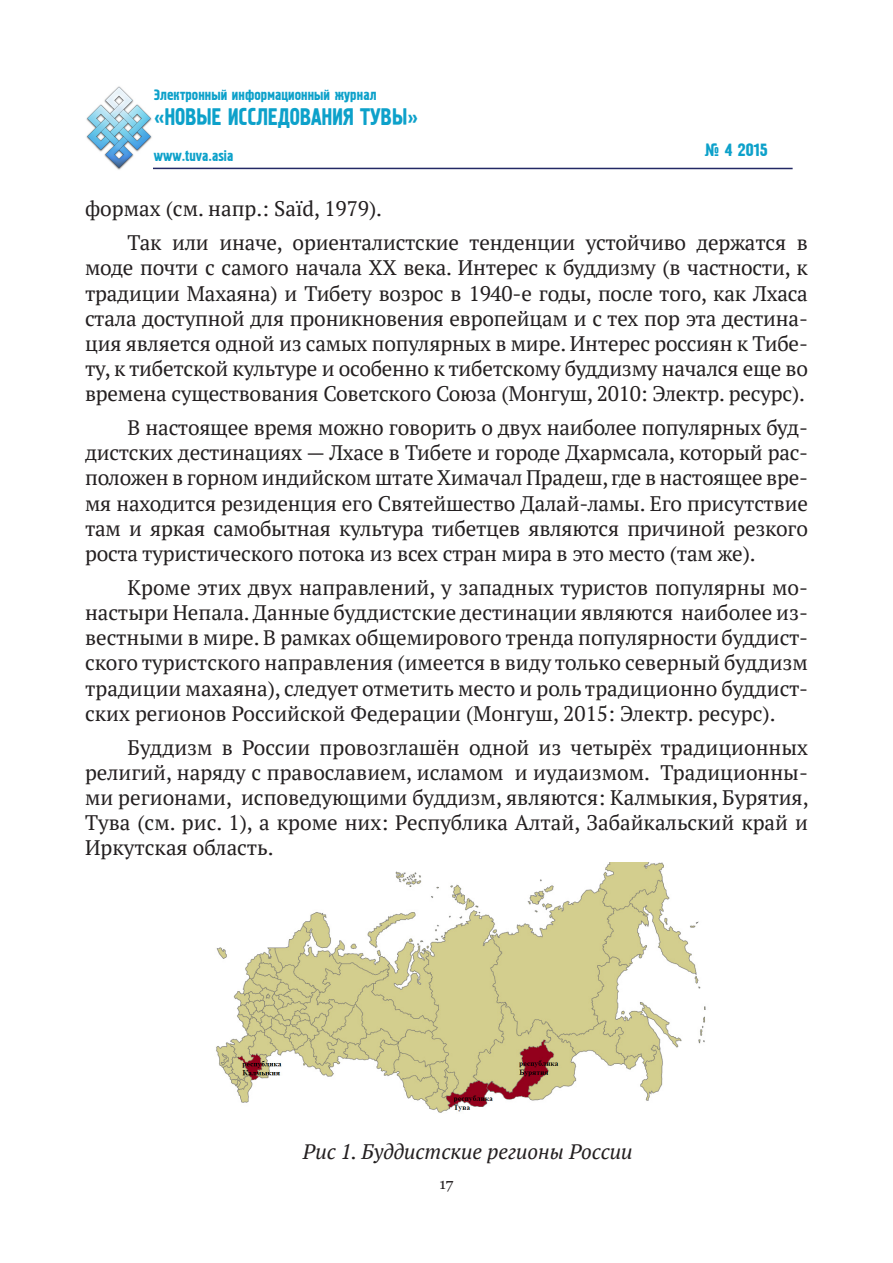
<style>
.page{position:relative;width:893px;height:1263px;background:#fff}
.page>*{position:absolute;margin:0;border:0;box-sizing:border-box;transform-origin:0 0}
.t1{font:24.3px "Pollock 1 CTT";color:#0da1ca;scale:.86 1}
.t2{font:21px/25.2px "PT Serif";letter-spacing:-.01em;color:#231f20;text-align:justify}
.t3{font:italic 21px "PT Serif";color:#231f20}
.t4{font:18px "Pollock 1 CTT";color:#0da1ca}
.t5{font:15px "Pollock 1 CTT";color:#0da1ca}
.t6{font:15px "Georgia";color:#231f20}
.s1{font-size:21px}
</style>
<div class="page">
<svg style="left:153px;top:167px;width:268px;height:3px"></svg>
<hr style="left:121px;top:168px;width:672px;height:1px;background:#232965">
<img style="left:86px;top:86px;width:67px;height:84px">
<img style="left:216px;top:862px;width:490px;height:251px">
<p class="t5" style="left:154px;top:86px;width:224px">Электронный информационный журнал</p>
<p class="t1" style="left:154px;top:103px;width:309px"><span class="s1">«</span>Новые исследования Тувы<span class="s1">»</span></p>
<p class="t5" style="left:154px;top:147px;width:81px">www.tuva.asia</p>
<p class="t4" style="left:704px;top:140px;width:65px">№ 4 2015</p>
<p class="t2" style="left:85px;top:196px;width:299px">формах (см. напр.: Saïd, 1979).</p>
<p class="t2" style="left:85px;top:230px;width:724px;text-indent:43px">Так или иначе, ориенталистские тенденции устойчиво держатся в моде почти с самого начала ХХ века. Интерес к буддизму (в частности, к традиции Махаяна) и Тибету возрос в 1940-е годы, после того, как Лхаса стала доступной для проникновения европейцам и с тех пор эта дестина&shy;ция является одной из самых популярных в мире. Интерес россиян к Тибе&shy;ту, к тибетской культуре и особенно к тибетскому буддизму начался еще во времена существования Советского Союза (Монгуш, 2010: Электр. ресурс).</p>
<p class="t2" style="left:85px;top:415px;width:724px;text-indent:43px">В настоящее время можно говорить о двух наиболее популярных буд&shy;дистских дестинациях — Лхасе в Тибете и городе Дхармсала, который рас&shy;положен в горном индийском штате Химачал Прадеш, где в настоящее вре&shy;мя находится резиденция его Святейшество Далай-ламы. Его присутствие там и яркая самобытная культура тибетцев являются причиной резкого роста туристического потока из всех стран мира в это место (там же).</p>
<p class="t2" style="left:85px;top:574px;width:724px;text-indent:43px">Кроме этих двух направлений, у западных туристов популярны мо&shy;настыри Непала. Данные буддистские дестинации являются наиболее из&shy;вестными в мире. В рамках общемирового тренда популярности буддист&shy;ского туристского направления (имеется в виду только северный буддизм традиции махаяна), следует отметить место и роль традиционно буддист&shy;ских регионов Российской Федерации (Монгуш, 2015: Электр. ресурс).</p>
<p class="t2" style="left:85px;top:734px;width:725px;text-indent:43px">Буддизм в России провозглашён одной из четырёх традиционных религий, наряду с православием, исламом и иудаизмом. Традиционны&shy;ми регионами, исповедующими буддизм, являются: Калмыкия, Бурятия, Тува (см. рис. 1), а кроме них: Республика Алтай, Забайкальский край и Иркутская область.</p>
<p class="t3" style="left:303px;top:1138px;width:331px">Рис 1. Буддистские регионы России</p>
<p class="t6" style="left:439px;top:1175px;width:15px">17</p>
</div>
